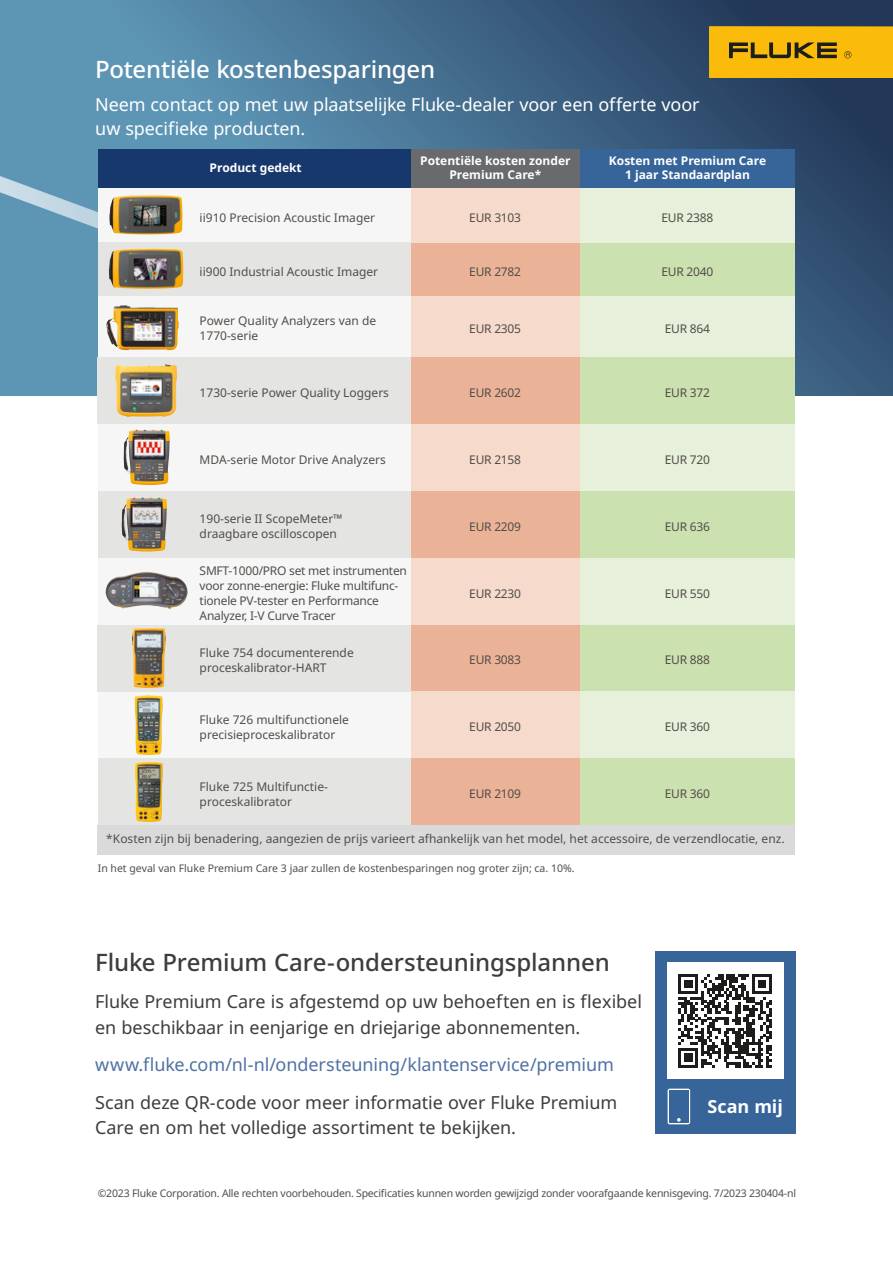
<style>
.page{position:relative;width:893px;height:1263px;background:#fff}
.page>*{position:absolute;margin:0;border:0;box-sizing:border-box;transform-origin:0 0}
.Single_column_head{font:500 24px "Noto Sans";letter-spacing:-.005em;color:#3d3d3c}
.Single_column_head-2{font:500 24px "Noto Sans";letter-spacing:-.01em;color:#fff}
.Single_column_head-3{font:18px/25.5px "Noto Sans";letter-spacing:-.005em;color:#3d3d3c}
.Single_column_head-4{font:18px/24px "Noto Sans";letter-spacing:-.01em;color:#fff}
.Single_column_head-5{font:18px "Noto Sans";letter-spacing:-.005em;color:#4f71a3}
.Single_column_head-6{font:700 18px "Noto Sans";letter-spacing:-.005em;color:#fff}
.t1{font:12px/15px "Noto Sans";color:#524d49}
.t2{font:12px/15px "Noto Sans";letter-spacing:-.02em;color:#524d49}
.t3{font:700 12px/13.5px "Noto Sans";color:#fff;text-align:center}
.t4{font:10.5px "Noto Sans";letter-spacing:-.02em;color:#524d49}
.t5{font:10.5px "Noto Sans";color:#524d49}
</style>
<div class="page">
<svg style="left:0;top:0;width:893px;height:396px;background:#426a8a"></svg>
<svg style="left:0;top:171px;width:98px;height:225px;background:#649ab8"></svg>
<div style="left:579px;top:150px;width:216px;height:38px;background:#37659a"></div>
<div style="left:411px;top:150px;width:168px;height:38px;background:#696a6d"></div>
<div style="left:579px;top:242px;width:216px;height:54px;background:#cce1b0"></div>
<div style="left:579px;top:357px;width:216px;height:67px;background:#cce1b0"></div>
<div style="left:579px;top:625px;width:216px;height:66px;background:#cce1b0"></div>
<div style="left:579px;top:491px;width:216px;height:67px;background:#cce1b0"></div>
<div style="left:579px;top:758px;width:216px;height:67px;background:#cce1b0"></div>
<div style="left:579px;top:424px;width:216px;height:67px;background:#e6f0da"></div>
<div style="left:579px;top:691px;width:216px;height:67px;background:#e6f0da"></div>
<div style="left:579px;top:296px;width:216px;height:61px;background:#e6f0da"></div>
<div style="left:579px;top:558px;width:216px;height:67px;background:#e6f0da"></div>
<div style="left:579px;top:188px;width:216px;height:54px;background:#e6f0da"></div>
<div style="left:411px;top:491px;width:168px;height:67px;background:#eab397"></div>
<div style="left:411px;top:758px;width:168px;height:67px;background:#eab397"></div>
<div style="left:411px;top:357px;width:168px;height:67px;background:#eab397"></div>
<div style="left:411px;top:625px;width:168px;height:66px;background:#eab397"></div>
<div style="left:411px;top:242px;width:168px;height:54px;background:#eab397"></div>
<div style="left:411px;top:296px;width:168px;height:61px;background:#f6dacb"></div>
<div style="left:411px;top:558px;width:168px;height:67px;background:#f6dacb"></div>
<div style="left:411px;top:188px;width:168px;height:54px;background:#f6dacb"></div>
<div style="left:98px;top:188px;width:313px;height:54px;background:#f6f6f6"></div>
<div style="left:98px;top:296px;width:313px;height:61px;background:#f6f6f6"></div>
<div style="left:98px;top:558px;width:313px;height:67px;background:#f6f6f6"></div>
<div style="left:98px;top:424px;width:313px;height:67px;background:#f6f6f6"></div>
<div style="left:98px;top:691px;width:313px;height:67px;background:#f6f6f6"></div>
<div style="left:98px;top:242px;width:313px;height:54px;background:#e4e4e3"></div>
<div style="left:98px;top:357px;width:313px;height:67px;background:#e4e4e3"></div>
<div style="left:98px;top:625px;width:313px;height:66px;background:#e4e4e3"></div>
<div style="left:98px;top:491px;width:313px;height:67px;background:#e4e4e3"></div>
<div style="left:98px;top:758px;width:313px;height:67px;background:#e4e4e3"></div>
<div style="left:411px;top:424px;width:168px;height:67px;background:#f6dacb"></div>
<div style="left:411px;top:691px;width:168px;height:67px;background:#f6dacb"></div>
<div style="left:98px;top:825px;width:697px;height:29px;background:#dadada"></div>
<div style="left:98px;top:150px;width:313px;height:38px;background:#17386d"></div>
<img style="left:109px;top:195px;width:74px;height:39px">
<img style="left:109px;top:248px;width:74px;height:41px">
<img style="left:106px;top:305px;width:73px;height:45px">
<img style="left:115px;top:364px;width:62px;height:53px">
<img style="left:124px;top:430px;width:46px;height:55px">
<img style="left:122px;top:497px;width:45px;height:55px">
<img style="left:105px;top:572px;width:83px;height:37px">
<img style="left:132px;top:628px;width:34px;height:60px">
<img style="left:135px;top:695px;width:28px;height:60px">
<img style="left:135px;top:762px;width:28px;height:60px">
<div style="left:655px;top:952px;width:140px;height:182px;background:#37659a"></div>
<div style="left:667px;top:963px;width:116px;height:116px;background:#fff"></div>
<svg style="left:678px;top:974px;width:94px;height:94px"></svg>
<div style="left:668px;top:1089px;width:22px;height:35px;background:#fff;border-radius:2px"></div>
<div style="left:669px;top:1090px;width:20px;height:33px;background:#37659a"></div>
<svg style="left:677px;top:1118px;width:4px;height:4px"></svg>
<div style="left:709px;top:26px;width:184px;height:52px;background:#fbbb0a"></div>
<svg style="left:729px;top:42px;width:108px;height:16px"></svg>
<svg style="left:844px;top:51px;width:7px;height:7px"></svg>
<p class="Single_column_head-2" style="left:95px;top:56px;width:342px">Potentiële kostenbesparingen</p>
<p class="Single_column_head-4" style="left:95px;top:93px;width:606px">Neem contact op met uw plaatselijke Fluke-dealer voor een offerte voor uw specifieke producten.</p>
<p class="t3" style="left:210px;top:161px;width:94px">Product gedekt</p>
<p class="t1" style="left:200px;top:210px;width:177px">ii910 Precision Acoustic Imager</p>
<p class="t1" style="left:200px;top:264px;width:180px">ii900 Industrial Acoustic Imager</p>
<p class="t1" style="left:200px;top:314px;width:178px">Power Quality Analyzers van de<br>1770-serie</p>
<p class="t1" style="left:200px;top:385px;width:191px">1730-serie Power Quality Loggers</p>
<p class="t3" style="left:420px;top:155px;width:152px">Potentiële kosten zonder<br>Premium Care*</p>
<p class="t3" style="left:609px;top:155px;width:159px">Kosten met Premium Care</p>
<p class="t3" style="left:625px;top:168px;width:126px">1 jaar Standaardplan</p>
<p class="t1" style="left:469px;top:210px;width:53px">EUR 3103</p>
<p class="t1" style="left:661px;top:210px;width:53px">EUR 2388</p>
<p class="t1" style="left:469px;top:264px;width:53px">EUR 2782</p>
<p class="t1" style="left:661px;top:264px;width:53px">EUR 2040</p>
<p class="t1" style="left:469px;top:321px;width:53px">EUR 2305</p>
<p class="t1" style="left:665px;top:321px;width:47px">EUR 864</p>
<p class="t1" style="left:469px;top:385px;width:53px">EUR 2602</p>
<p class="t1" style="left:665px;top:385px;width:47px">EUR 372</p>
<p class="t1" style="left:200px;top:452px;width:188px">MDA-serie Motor Drive Analyzers</p>
<p class="t1" style="left:200px;top:511px;width:144px">190-serie II ScopeMeter™ draagbare oscilloscopen</p>
<p class="t2" style="left:200px;top:563px;width:209px">SMFT-1000/PRO set met instrumenten voor zonne-energie: Fluke multifunc&shy;tionele PV-tester en Performance Analyzer, I-V Curve Tracer</p>
<p class="t1" style="left:200px;top:645px;width:156px">Fluke 754 documenterende proceskalibrator-HART</p>
<p class="t1" style="left:200px;top:712px;width:151px">Fluke 726 multifunctionele precisieproceskalibrator</p>
<p class="t1" style="left:200px;top:779px;width:130px">Fluke 725 Multifunctie&shy;proceskalibrator</p>
<p class="t1" style="left:469px;top:452px;width:53px">EUR 2158</p>
<p class="t1" style="left:665px;top:452px;width:47px">EUR 720</p>
<p class="t1" style="left:469px;top:519px;width:53px">EUR 2209</p>
<p class="t1" style="left:665px;top:519px;width:47px">EUR 636</p>
<p class="t1" style="left:469px;top:586px;width:53px">EUR 2230</p>
<p class="t1" style="left:665px;top:586px;width:47px">EUR 550</p>
<p class="t1" style="left:469px;top:653px;width:53px">EUR 3083</p>
<p class="t1" style="left:665px;top:653px;width:47px">EUR 888</p>
<p class="t1" style="left:469px;top:720px;width:53px">EUR 2050</p>
<p class="t1" style="left:665px;top:720px;width:47px">EUR 360</p>
<p class="t1" style="left:469px;top:786px;width:53px">EUR 2109</p>
<p class="t1" style="left:665px;top:786px;width:47px">EUR 360</p>
<p class="t1" style="left:106px;top:831px;width:680px">*Kosten zijn bij benadering, aangezien de prijs varieert afhankelijk van het model, het accessoire, de verzendlocatie, enz.</p>
<p class="t5" style="left:98px;top:862px;width:478px">In het geval van Fluke Premium Care 3 jaar zullen de kostenbesparingen nog groter zijn; ca. 10%.</p>
<p class="Single_column_head" style="left:95px;top:948px;width:516px">Fluke Premium Care-ondersteuningsplannen</p>
<p class="Single_column_head-3" style="left:95px;top:989px;width:548px">Fluke Premium Care is afgestemd op uw behoeften en is flexibel en beschikbaar in eenjarige en driejarige abonnementen.</p>
<p class="Single_column_head-5" style="left:95px;top:1054px;width:520px">www.fluke.com/nl-nl/ondersteuning/klantenservice/premium</p>
<p class="Single_column_head-3" style="left:95px;top:1090px;width:523px">Scan deze QR-code voor meer informatie over Fluke Premium<br>Care en om het volledige assortiment te bekijken.</p>
<p class="Single_column_head-6" style="left:707px;top:1096px;width:77px">Scan mij</p>
<p class="t4" style="left:98px;top:1187px;width:700px">©2023 Fluke Corporation. Alle rechten voorbehouden. Specificaties kunnen worden gewijzigd zonder voorafgaande kennisgeving. 7/2023 230404-nl</p>
</div>
